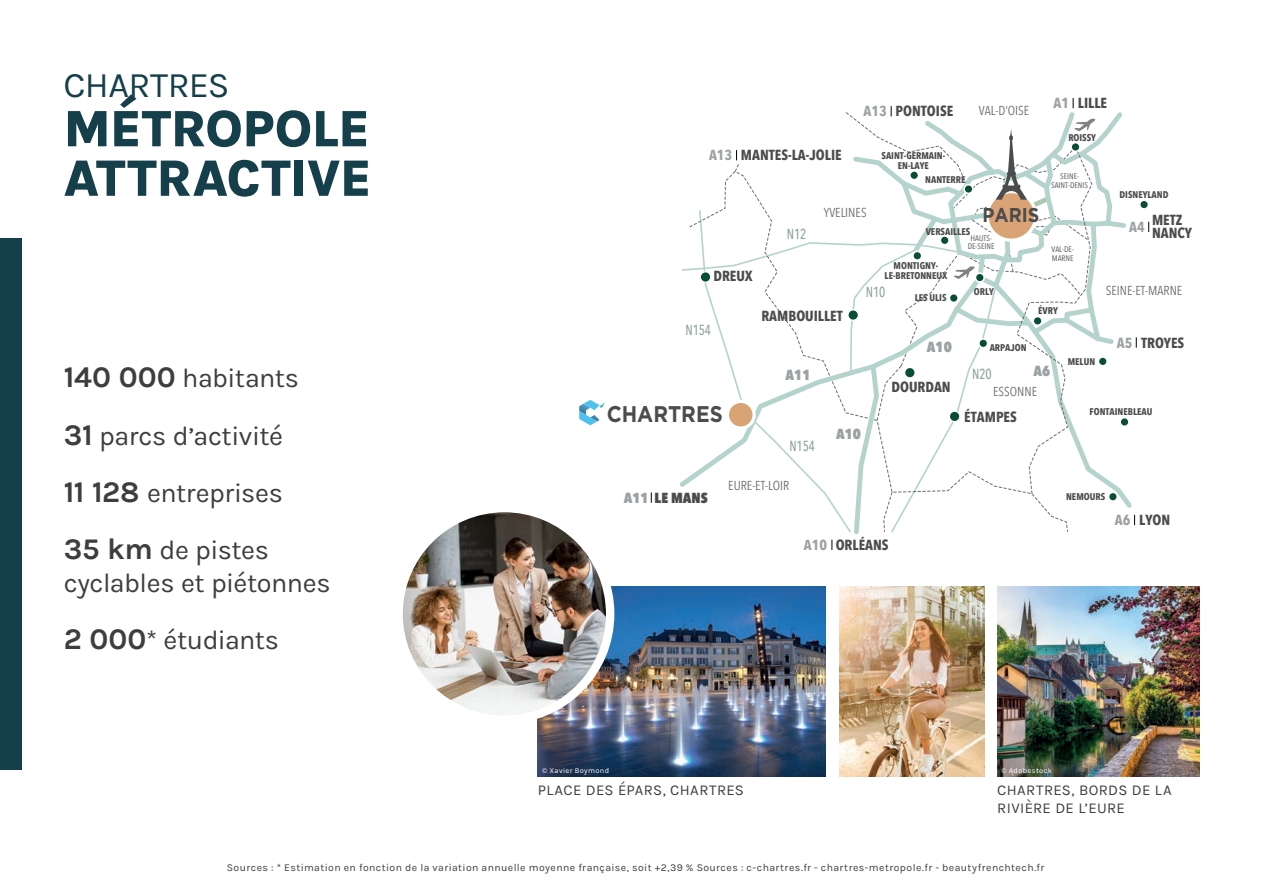
<style>
.page{position:relative;width:1263px;height:893px;background:#fff}
.page>*{position:absolute;margin:0;border:0;box-sizing:border-box;transform-origin:0 0}
.t1{font:800 52.5px "Karla";letter-spacing:-.01em;color:#163f4c}
.t2{font:36px "Karla";letter-spacing:-.015em;color:#163f4c}
.t3{font:27px/33px "Karla";letter-spacing:-.015em;color:#3e3e3f}
.t4{font:700 22.65px "Gotham";color:#4b4c4d;scale:.9 1}
.t5{font:700 19.95px "Gotham";color:#4b4c4d;scale:.9 1}
.t6{font:15px/18px "Karla";letter-spacing:.02em;color:#3e3e3f}
.t7{font:700 14.55px/12.9px "Avenir Next Condensed";color:#4b4c4d}
.t8{font:500 14.55px "Avenir Next Condensed";letter-spacing:-.01em;color:#8da796;scale:.88 1}
.t9{font:800 14.55px "Avenir Next Condensed";color:#9ca2a3}
.t10{font:800 14.55px "Avenir Next Condensed";color:#4b4c4d}
.t11{font:700 14.55px "Avenir Next Condensed";color:#9ca2a3}
.t12{font:12.9px "Avenir Next Condensed";color:#6c6d70}
.t13{font:10.5px "Karla";letter-spacing:.04em;color:#3e3e3f}
.t14{font:700 9.75px/9.8px "Avenir Next Condensed";color:#4b4c4d;text-align:center}
.t15{font:500 8.1px/8.1px "Avenir Next Condensed";color:#6c6d70;text-align:center}
.t16{font:7.5px "Karla";letter-spacing:.045em;color:#fff}
.s1{font-weight:700;font-size:30px}
.s2{color:#9ca2a3}
</style>
<div class="page">
<div style="left:0;top:238px;width:21px;height:532px;background:#163f4c"></div>
<img style="left:839px;top:586px;width:145px;height:191px">
<img style="left:538px;top:586px;width:287px;height:191px">
<img style="left:399px;top:508px;width:211px;height:212px;border-radius:106px">
<div style="left:394px;top:504px;width:220px;height:220px;border:8px solid #fff;border-radius:50%"></div>
<svg style="left:579px;top:400px;width:26px;height:25px"></svg>
<img style="left:997px;top:586px;width:202px;height:191px">
<svg style="left:681px;top:98px;width:468px;height:452px"></svg>
<p class="t2" style="left:64px;top:62px;width:167px">CHARTRES</p>
<p class="t1" style="left:64px;top:95px;width:308px">MÉTROPOLE</p>
<p class="t1" style="left:64px;top:145px;width:310px">ATTRACTIVE</p>
<p class="t3" style="left:64px;top:361px;width:237px"><span class="s1">140 000</span> habitants</p>
<p class="t3" style="left:64px;top:418px;width:221px"><span class="s1">31</span> parcs d’activité</p>
<p class="t3" style="left:64px;top:476px;width:221px"><span class="s1">11 128</span> entreprises</p>
<p class="t3" style="left:64px;top:533px;width:268px"><span class="s1">35 km</span> de pistes cyclables et piétonnes</p>
<p class="t3" style="left:64px;top:623px;width:217px"><span class="s1">2 000</span>* étudiants</p>
<p class="t7" style="left:709px;top:149px;width:134px"><span class="s2">A13</span> MANTES-LA-JOLIE</p>
<p class="t7" style="left:864px;top:105px;width:91px"><span class="s2">A13</span> PONTOISE</p>
<p class="t14" style="left:881px;top:151px;width:65px">SAINT-GERMAIN-<br>EN-LAYE</p>
<p class="t14" style="left:925px;top:175px;width:42px">NANTERRE</p>
<p class="t12" style="left:824px;top:201px;width:44px">YVELINES</p>
<p class="t12" style="left:979px;top:99px;width:52px">VAL-D’OISE</p>
<p class="t5" style="left:982px;top:203px;width:65px">PARIS</p>
<p class="t7" style="left:713px;top:269px;width:41px">DREUX</p>
<p class="t8" style="left:787px;top:225px;width:24px">N12</p>
<p class="t14" style="left:926px;top:226px;width:46px">VERSAILLES</p>
<p class="t14" style="left:885px;top:261px;width:64px">MONTIGNY-<br>LE-BRETONNEUX</p>
<p class="t15" style="left:968px;top:234px;width:28px">HAUTS-<br>DE-SEINE</p>
<p class="t8" style="left:866px;top:284px;width:24px">N10</p>
<p class="t14" style="left:915px;top:293px;width:33px">LES ULIS</p>
<p class="t14" style="left:974px;top:287px;width:22px">ORLY</p>
<p class="t7" style="left:1054px;top:97px;width:55px"><span class="s2">A1</span> LILLE</p>
<p class="t14" style="left:1068px;top:133px;width:29px">ROISSY</p>
<p class="t15" style="left:1051px;top:173px;width:39px">SEINE-<br>SAINT-DENIS</p>
<p class="t15" style="left:1051px;top:246px;width:24px;text-align:left">VAL-DE-<br>MARNE</p>
<p class="t14" style="left:1119px;top:190px;width:50px">DISNEYLAND</p>
<p class="t11" style="left:1129px;top:218px;width:17px">A4</p>
<p class="t7" style="left:1152px;top:214px;width:42px">METZ<br>NANCY</p>
<p class="t12" style="left:1106px;top:280px;width:78px">SEINE-ET-MARNE</p>
<p class="t8" style="left:685px;top:321px;width:30px">N154</p>
<p class="t4" style="left:607px;top:401px;width:130px">CHARTRES</p>
<p class="t7" style="left:761px;top:309px;width:83px">RAMBOUILLET</p>
<p class="t9" style="left:785px;top:366px;width:26px">A11</p>
<p class="t8" style="left:789px;top:437px;width:30px">N154</p>
<p class="t9" style="left:836px;top:424px;width:26px">A10</p>
<p class="t10" style="left:624px;top:489px;width:85px"><span class="s2">A11</span> LE MANS</p>
<p class="t12" style="left:728px;top:475px;width:62px">EURE-ET-LOIR</p>
<p class="t9" style="left:927px;top:337px;width:26px">A10</p>
<p class="t7" style="left:891px;top:380px;width:61px">DOURDAN</p>
<p class="t7" style="left:804px;top:538px;width:86px"><span class="s2">A10</span> ORLÉANS</p>
<p class="t14" style="left:990px;top:342px;width:38px">ARPAJON</p>
<p class="t14" style="left:1038px;top:306px;width:21px">ÉVRY</p>
<p class="t8" style="left:972px;top:365px;width:24px">N20</p>
<p class="t9" style="left:1033px;top:362px;width:18px">A6</p>
<p class="t12" style="left:993px;top:381px;width:45px">ESSONNE</p>
<p class="t7" style="left:964px;top:410px;width:54px">ÉTAMPES</p>
<p class="t14" style="left:1068px;top:356px;width:29px">MELUN</p>
<p class="t7" style="left:1117px;top:336px;width:69px"><span class="s2">A5</span> TROYES</p>
<p class="t14" style="left:1089px;top:406px;width:64px">FONTAINEBLEAU</p>
<p class="t14" style="left:1066px;top:491px;width:41px">NEMOURS</p>
<p class="t7" style="left:1115px;top:513px;width:57px"><span class="s2">A6</span> LYON</p>
<p class="t16" style="left:542px;top:765px;width:68px">© Xavier Boymond</p>
<p class="t16" style="left:1001px;top:765px;width:52px">© Adobestock</p>
<p class="t6" style="left:538px;top:780px;width:208px">PLACE DES ÉPARS, CHARTRES</p>
<p class="t6" style="left:997px;top:780px;width:176px">CHARTRES, BORDS DE LA<br>RIVIÈRE DE L’EURE</p>
<p class="t13" style="left:227px;top:861px;width:819px">Sources : * Estimation en fonction de la variation annuelle moyenne française, soit +2,39 % Sources : c-chartres.fr - chartres-metropole.fr - beautyfrenchtech.fr</p>
</div>
